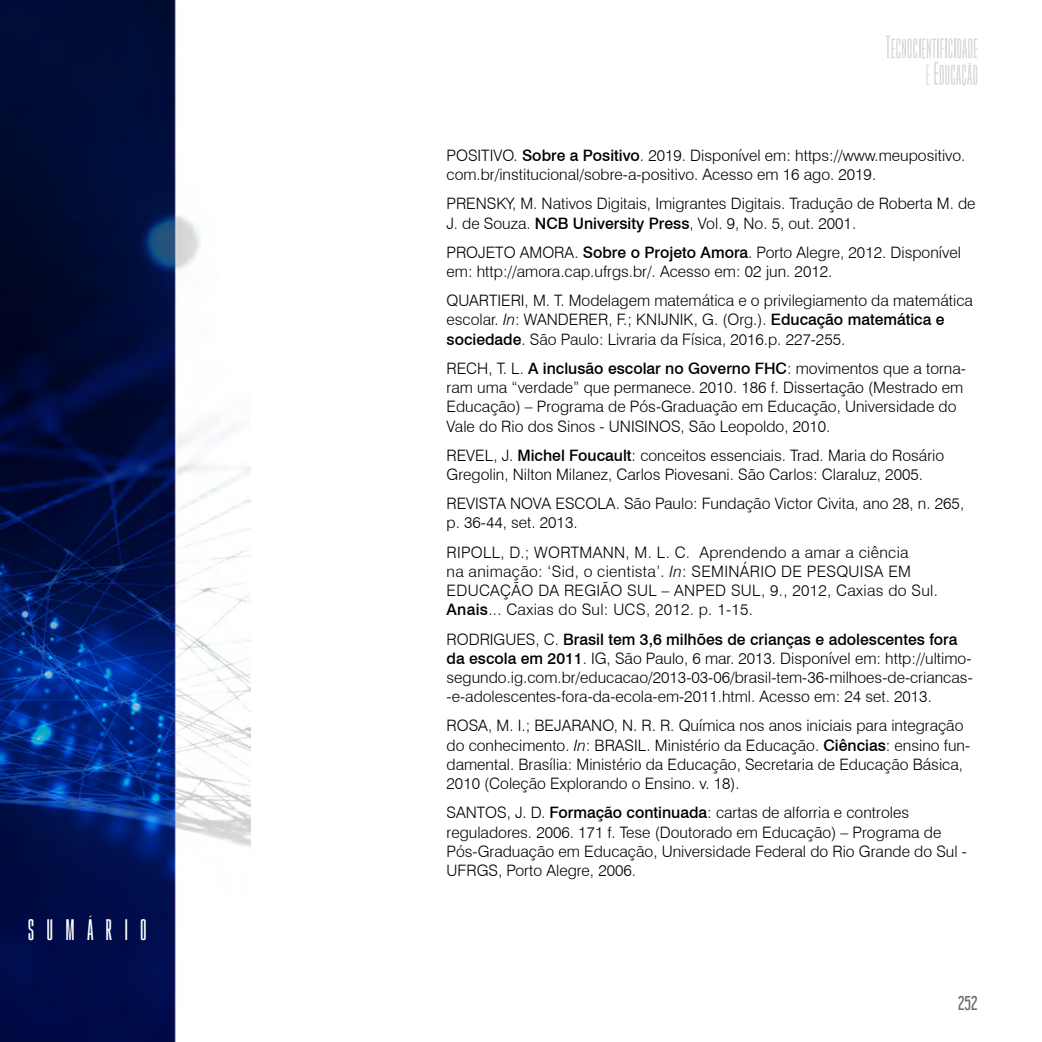
<style>
.page{position:relative;width:1042px;height:1042px;background:#fff}
.page>*{position:absolute;margin:0;border:0;box-sizing:border-box;transform-origin:0 0}
.t1{font:24.5px "Gobold High";letter-spacing:.5em;color:#fff}
.t2{font:17.5px "Libel Suit Rg";color:#706f6f}
.t3{font:300 15.75px/19.2px "Swiss 721 BT";color:#000}
.t4{font:300 15.75px/19.2px "Swiss 721 BT";letter-spacing:.02em;color:#000}
.s1{font-weight:500}
.s2{font-style:italic}
</style>
<div class="page">
<svg style="left:885px;top:35px;width:92px;height:52px"></svg>
<img style="left:0;top:0;width:250px;height:1042px">
<h1 class="t1" style="left:28px;top:914px;width:121px">SUMÁRIO</h1>
<p class="t3" style="left:446px;top:145px;width:520px">POSITIVO. <span class="s1">Sobre a Positivo</span>. 2019. Disponível em: https://www.meupositivo. com.br/institucional/sobre-a-positivo. Acesso em 16 ago. 2019.</p>
<p class="t3" style="left:446px;top:194px;width:530px">PRENSKY, M. Nativos Digitais, Imigrantes Digitais. Tradução de Roberta M. de<br>J. de Souza. <span class="s1">NCB University Press</span>, Vol. 9, No. 5, out. 2001.</p>
<p class="t3" style="left:446px;top:242px;width:516px">PROJETO AMORA. <span class="s1">Sobre o Projeto Amora</span>. Porto Alegre, 2012. Disponível em: http://amora.cap.ufrgs.br/. Acesso em: 02 jun. 2012.</p>
<p class="t3" style="left:446px;top:291px;width:528px">QUARTIERI, M. T. Modelagem matemática e o privilegiamento da matemática escolar. <span class="s2">In</span>: WANDERER, F.; KNIJNIK, G. (Org.). <span class="s1">Educação matemática e sociedade</span>. São Paulo: Livraria da Física, 2016.p. 227-255.</p>
<p class="t3" style="left:446px;top:358px;width:521px">RECH, T. L. <span class="s1">A inclusão escolar no Governo FHC</span>: movimentos que a torna&shy;ram uma “verdade” que permanece. 2010. 186 f. Dissertação (Mestrado em Educação) – Programa de Pós-Graduação em Educação, Universidade do Vale do Rio dos Sinos - UNISINOS, São Leopoldo, 2010.</p>
<p class="t3" style="left:446px;top:445px;width:499px">REVEL, J. <span class="s1">Michel Foucault</span>: conceitos essenciais. Trad. Maria do Rosário<br>Gregolin, Nilton Milanez, Carlos Piovesani. São Carlos: Claraluz, 2005.</p>
<p class="t3" style="left:446px;top:494px;width:519px">REVISTA NOVA ESCOLA. São Paulo: Fundação Victor Civita, ano 28, n. 265, p. 36-44, set. 2013.</p>
<p class="t4" style="left:446px;top:542px;width:493px">RIPOLL, D.; WORTMANN, M. L. C. Aprendendo a amar a ciência<br>na animação: ‘Sid, o cientista’. <span class="s2">In</span>: SEMINÁRIO DE PESQUISA EM EDUCAÇÃO DA REGIÃO SUL – ANPED SUL, 9., 2012, Caxias do Sul.<br><span class="s1">Anais</span>... Caxias do Sul: UCS, 2012. p. 1-15.</p>
<p class="t3" style="left:446px;top:629px;width:528px">RODRIGUES, C. <span class="s1">Brasil tem 3,6 milhões de crianças e adolescentes fora da escola em 2011</span>. IG, São Paulo, 6 mar. 2013. Disponível em: http://ultimo&shy;segundo.ig.com.br/educacao/2013-03-06/brasil-tem-36-milhoes-de-criancas--e-adolescentes-fora-da-ecola-em-2011.html. Acesso em: 24 set. 2013.</p>
<p class="t3" style="left:446px;top:716px;width:525px">ROSA, M. I.; BEJARANO, N. R. R. Química nos anos iniciais para integração do conhecimento. <span class="s2">In</span>: BRASIL. Ministério da Educação. <span class="s1">Ciências</span>: ensino fun&shy;damental. Brasília: Ministério da Educação, Secretaria de Educação Básica, 2010 (Coleção Explorando o Ensino. v. 18).</p>
<p class="t3" style="left:446px;top:803px;width:522px">SANTOS, J. D. <span class="s1">Formação continuada</span>: cartas de alforria e controles reguladores. 2006. 171 f. Tese (Doutorado em Educação) – Programa de Pós-Graduação em Educação, Universidade Federal do Rio Grande do Sul - UFRGS, Porto Alegre, 2006.</p>
<p class="t2" style="left:958px;top:988px;width:21px">252</p>
</div>
